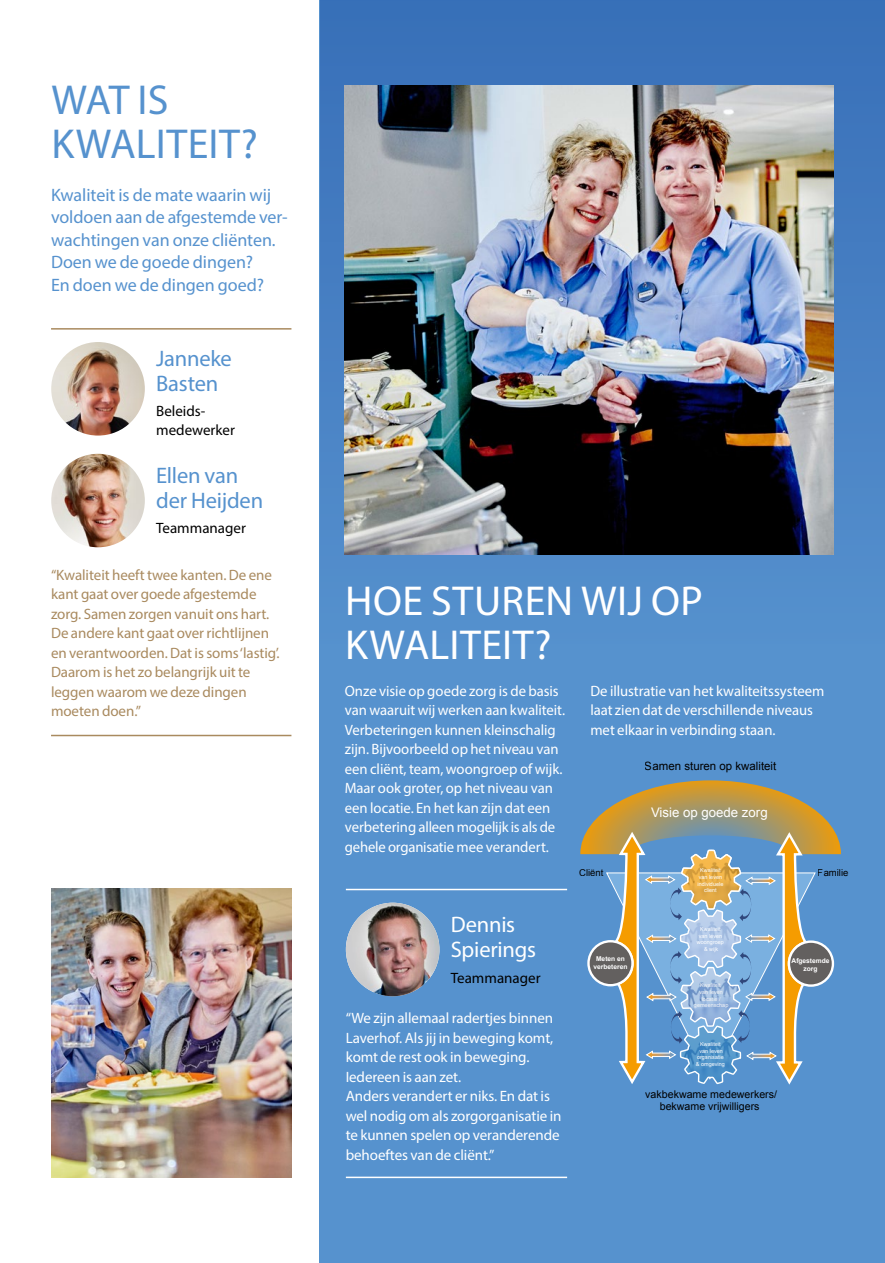
<style>
.page{position:relative;width:885px;height:1263px;background:#fff}
.page>*{position:absolute;margin:0;border:0;box-sizing:border-box;transform-origin:0 0}
.t1{font:42px/43.5px "Myriad Pro";letter-spacing:.015em;color:#fff}
.t2{font:42px/43.5px "Myriad Pro";color:#5692ce}
.t3{font:22.5px/25.5px "Myriad Pro";letter-spacing:-.005em;color:#5692ce}
.t4{font:22.5px/25.5px "Myriad Pro";letter-spacing:-.01em;color:#fff}
.t5{font:18px/22.5px "Myriad Pro";letter-spacing:-.005em;color:#5692ce}
.t6{font:15px/19.5px "Myriad Pro";letter-spacing:-.005em;color:#fff}
.t7{font:15px/19.5px "Myriad Pro";letter-spacing:-.005em;color:#a98a5f}
.t8{font:15px/19.5px "Myriad Pro";color:#000}
.t9{font:13.2px "Arial";color:#fff}
.t10{font:11.55px "Arial";color:#000}
.t11{font:10.65px/12.8px "Arial";color:#000;text-align:center}
.t12{font:9.45px "Arial";color:#000}
.t13{font:700 6.6px/7.9px "Arial";color:#fff;text-align:center}
.t14{font:6.6px "Myriad Pro";letter-spacing:-.005em;color:#fff}
.t15{font:5.55px/6.6px "Arial";color:#fff;text-align:center}
.t16{font:5.55px/6.6px "Arial";color:#f6f6f6;text-align:center}
</style>
<div class="page">
<svg style="left:884px;top:0;width:1px;height:1263px"></svg>
<div style="left:319px;top:0;width:565px;height:1263px;background:#5692ce"></div>
<div style="left:320px;top:0;width:564px;height:648px;background:linear-gradient(to bottom,#386fb8,#5691ce)"></div>
<img style="left:344px;top:85px;width:489px;height:470px">
<hr style="left:346px;top:1176px;width:221px;height:2px;background:#fff">
<hr style="left:346px;top:889px;width:221px;height:1px;background:#fff">
<img style="left:346px;top:903px;width:93px;height:93px;border-radius:47px">
<hr style="left:51px;top:735px;width:240px;height:1px;background:#a98a5f">
<hr style="left:51px;top:328px;width:240px;height:2px;background:#a98a5f">
<img style="left:51px;top:342px;width:94px;height:94px;border-radius:47px">
<img style="left:51px;top:454px;width:94px;height:93px;border-radius:47px">
<img style="left:51px;top:889px;width:240px;height:289px">
<svg style="left:580px;top:780px;width:260px;height:305px"></svg>
<h1 class="t2" style="left:51px;top:78px;width:208px">WAT IS<br>KWALITEIT?</h1>
<p class="t5" style="left:51px;top:183px;width:238px">Kwaliteit is de mate waarin wij voldoen aan de afgestemde ver&shy;wachtingen van onze cliënten.<br>Doen we de goede dingen?<br>En doen we de dingen goed?</p>
<h2 class="t3" style="left:156px;top:345px;width:77px">Janneke<br>Basten</h2>
<p class="t8" style="left:156px;top:400px;width:80px">Beleids&shy;medewerker</p>
<h2 class="t3" style="left:156px;top:462px;width:108px">Ellen van der Heijden</h2>
<p class="t8" style="left:156px;top:517px;width:91px">Teammanager</p>
<p class="t7" style="left:51px;top:565px;width:230px">“Kwaliteit heeft twee kanten. De ene kant gaat over goede afgestemde zorg. Samen zorgen vanuit ons hart.<br>De andere kant gaat over richtlijnen en verantwoorden. Dat is soms ‘lastig’.<br>Daarom is het zo belangrijk uit te leggen waarom we deze dingen moeten doen.”</p>
<h1 class="t1" style="left:345px;top:579px;width:359px">HOE STUREN WIJ OP<br>KWALITEIT?</h1>
<p class="t6" style="left:345px;top:681px;width:222px">Onze visie op goede zorg is de basis van waaruit wij werken aan kwaliteit.<br>Verbeteringen kunnen kleinschalig zijn. Bijvoorbeeld op het niveau van een cliënt, team, woongroep of wijk.<br>Maar ook groter, op het niveau van een locatie. En het kan zijn dat een verbetering alleen mogelijk is als de gehele organisatie mee verandert.</p>
<h2 class="t4" style="left:451px;top:911px;width:87px">Dennis<br>Spierings</h2>
<p class="t8" style="left:451px;top:967px;width:91px">Teammanager</p>
<p class="t6" style="left:345px;top:1008px;width:217px">“We zijn allemaal radertjes binnen<br>Laverhof. Als jij in beweging komt, komt de rest ook in beweging.<br>Iedereen is aan zet.<br>Anders verandert er niks. En dat is wel nodig om als zorgorganisatie in te kunnen spelen op veranderende behoeftes van de cliënt.”</p>
<p class="t6" style="left:590px;top:681px;width:236px">De illustratie van het kwaliteitssysteem laat zien dat de verschillende niveaus met elkaar in verbinding staan.</p>
<p class="t10" style="left:644px;top:758px;width:133px">Samen sturen op kwaliteit</p>
<p class="t9" style="left:651px;top:804px;width:118px">Visie op goede zorg</p>
<p class="t12" style="left:579px;top:866px;width:26px">Cliënt</p>
<p class="t13" style="left:593px;top:955px;width:35px">Meten en verbeteren</p>
<p class="t15" style="left:697px;top:867px;width:27px">Kwaliteit van leven individuele client</p>
<p class="t15" style="left:696px;top:926px;width:29px">Kwaliteit van leven woongroep &amp; wijk</p>
<p class="t16" style="left:694px;top:982px;width:36px">Kwaliteit<br>van leven locatie / gemeenschap</p>
<p class="t15" style="left:696px;top:1041px;width:30px">Kwaliteit van leven organisatie &amp; omgeving</p>
<p class="t11" style="left:645px;top:1087px;width:133px">vakbekwame medewerkers/ bekwame vrijwilligers</p>
<p class="t12" style="left:817px;top:866px;width:32px">Familie</p>
<p class="t13" style="left:791px;top:957px;width:39px">Afgestemde zorg</p>
<p class="t14" style="left:794px;top:957px;width:14px">Afge</p>
<p class="t14" style="left:820px;top:957px;width:9px">de</p>
<p class="t14" style="left:804px;top:965px;width:4px">z</p>
</div>
